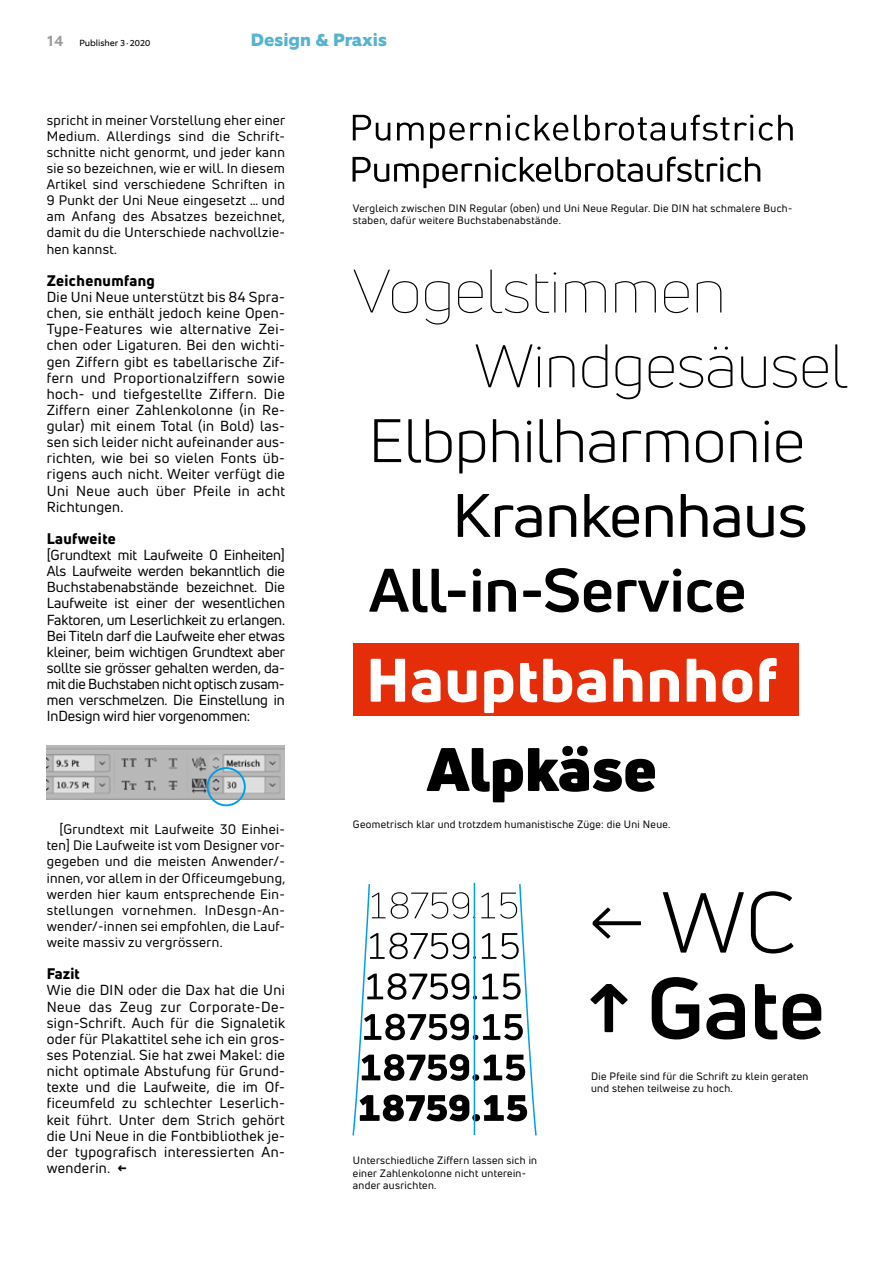
<style>
.page{position:relative;width:893px;height:1263px;background:#fff}
.page>*{position:absolute;margin:0;border:0;box-sizing:border-box;transform-origin:0 0}
.t1{font:800 18px "Equip";letter-spacing:.005em;color:#55b3ce}
.t2{font:800 15px "Uni Neue";letter-spacing:.025em;color:#000}
.t3{font:14.25px/16.2px "Uni Neue";letter-spacing:.025em;color:#000;text-align:justify}
.t4{font:13.5px/16px "Uni Neue";letter-spacing:.025em;color:#000;text-align:justify}
.t5{font:10.5px/12.5px "Uni Neue";letter-spacing:.03em;color:#000}
.t6{font:9px "Equip";color:#000}
.s1{font-weight:700;font-size:15px;color:#9c9c9d}
.s2{font-weight:800;font-size:13.5px}
</style>
<div class="page">
<img style="left:47px;top:745px;width:238px;height:54px">
<svg style="left:353px;top:115px;width:440px;height:33px"></svg>
<svg style="left:353px;top:157px;width:407px;height:31px"></svg>
<svg style="left:354px;top:270px;width:367px;height:54px"></svg>
<svg style="left:476px;top:344px;width:371px;height:55px"></svg>
<svg style="left:374px;top:419px;width:428px;height:54px"></svg>
<svg style="left:458px;top:494px;width:347px;height:43px"></svg>
<svg style="left:369px;top:568px;width:375px;height:44px"></svg>
<div style="left:353px;top:643px;width:446px;height:73px;background:#e52d09"></div>
<svg style="left:371px;top:658px;width:406px;height:55px"></svg>
<svg style="left:426px;top:746px;width:229px;height:56px"></svg>
<svg style="left:352px;top:882px;width:185px;height:254px"></svg>
<svg style="left:593px;top:891px;width:200px;height:62px"></svg>
<svg style="left:590px;top:977px;width:231px;height:62px"></svg>
<div style="left:207px;top:767px;width:39px;height:39px;border:2px solid #009ee3;border-radius:50%"></div>
<p class="t6" style="left:47px;top:37px;width:105px"><span class="s1">14</span> Publisher 3·2020</p>
<p class="t1" style="left:251px;top:28px;width:138px">Design &amp; Praxis</p>
<p class="t4" style="left:47px;top:112px;width:240px">spricht in meiner Vorstellung eher einer Medium. Allerdings sind die Schrift&shy;schnitte nicht genormt, und jeder kann sie so bezeichnen, wie er will. In diesem Artikel sind verschiedene Schriften in 9 Punkt der Uni Neue eingesetzt … und am Anfang des Absatzes bezeichnet, damit du die Unterschiede nachvollzie&shy;hen kannst.</p>
<p class="t2" style="left:47px;top:270px;width:110px">Zeichenumfang</p>
<p class="t3" style="left:47px;top:289px;width:240px">Die Uni Neue unterstützt bis 84 Spra&shy;chen, sie enthält jedoch keine Open-Type-Features wie alternative Zei&shy;chen oder Ligaturen. Bei den wichti&shy;gen Ziffern gibt es tabellarische Zif&shy;fern und Proportionalziffern sowie hoch- und tiefgestellte Ziffern. Die Ziffern einer Zahlenkolonne (in Re&shy;gular) mit einem Total (in Bold) las&shy;sen sich leider nicht aufeinander aus&shy;richten, wie bei so vielen Fonts üb&shy;rigens auch nicht. Weiter verfügt die Uni Neue auch über Pfeile in acht Richtungen.</p>
<p class="t2" style="left:47px;top:528px;width:71px">Laufweite</p>
<p class="t3" style="left:47px;top:547px;width:240px">[Grundtext mit Laufweite 0 Einheiten] Als Laufweite werden bekanntlich die Buchstabenabstände bezeichnet. Die Laufweite ist einer der wesentlichen Faktoren, um Leserlichkeit zu erlangen.<br>Bei Titeln darf die Laufweite eher etwas kleiner, beim wichtigen Grundtext aber sollte sie grösser gehalten werden, da&shy;mit die Buchstaben nicht optisch zusam&shy;men verschmelzen. Die Einstellung in InDesign wird hier vorgenommen:</p>
<p class="t4" style="left:47px;top:821px;width:240px;text-indent:13px">[Grundtext mit Laufweite 30 Einhei&shy;ten] Die Laufweite ist vom Designer vor&shy;gegeben und die meisten Anwender/- innen, vor allem in der Officeumgebung, werden hier kaum entsprechende Ein&shy;stellungen vornehmen. InDesgn-An&shy;wender/-innen sei empfohlen, die Lauf&shy;weite massiv zu vergrössern.</p>
<p class="t2" style="left:47px;top:964px;width:34px">Fazit</p>
<p class="t3" style="left:47px;top:982px;width:240px">Wie die DIN oder die Dax hat die Uni Neue das Zeug zur Corporate-De&shy;sign-Schrift. Auch für die Signaletik oder für Plakattitel sehe ich ein gros&shy;ses Potenzial. Sie hat zwei Makel: die nicht optimale Abstufung für Grund&shy;texte und die Laufweite, die im Of&shy;ficeumfeld zu schlechter Leserlich&shy;keit führt. Unter dem Strich gehört die Uni Neue in die Fontbibliothek je&shy;der typografisch interessierten An&shy;wenderin. <span class="s2">←</span></p>
<p class="t5" style="left:353px;top:202px;width:441px">Vergleich zwischen DIN Regular (oben) und Uni Neue Regular. Die DIN hat schmalere Buch&shy;staben, dafür weitere Buchstabenabstände.</p>
<p class="t5" style="left:353px;top:818px;width:319px">Geometrisch klar und trotzdem humanistische Züge: die Uni Neue.</p>
<p class="t5" style="left:353px;top:1154px;width:186px">Unterschiedliche Ziffern lassen sich in einer Zahlenkolonne nicht unterein&shy;ander ausrichten.</p>
<p class="t5" style="left:591px;top:1070px;width:219px">Die Pfeile sind für die Schrift zu klein geraten und stehen teilweise zu hoch.</p>
</div>
